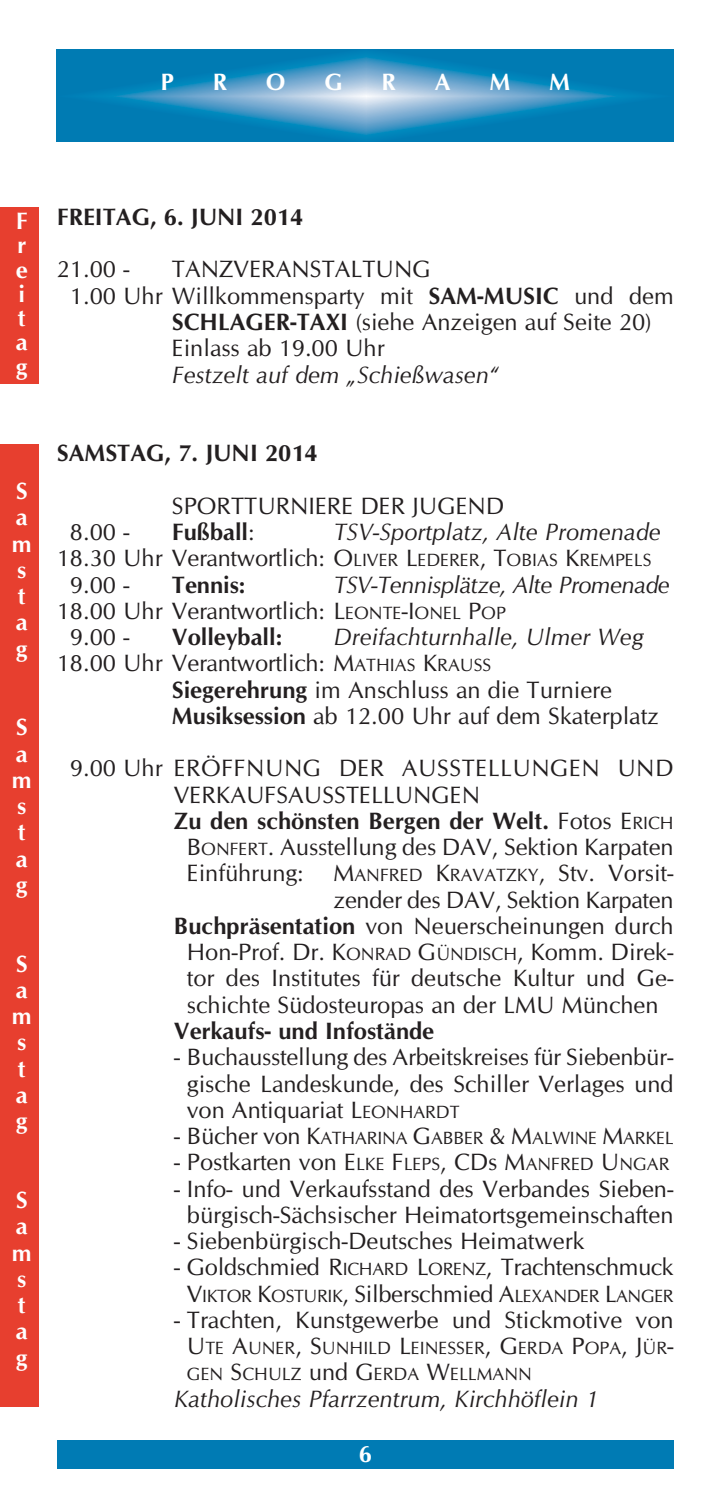
<style>
.page{position:relative;width:708px;height:1503px;background:#fff}
.page>*{position:absolute;margin:0;border:0;box-sizing:border-box;transform-origin:0 0}
.t1{font:23.75px/26.2px "CG Omega";color:#231f20;text-align:justify}
.t2{font:700 23.75px "CG Omega";color:#231f20}
.t3{font:italic 23.75px "CG Omega";color:#231f20}
.t4{font:700 23.75px/26.2px "CG Omega";color:#fff}
.t5{font:23.75px "CG Omega";letter-spacing:.02em;color:#231f20}
.t6{font:italic 23.75px "CG Omega";letter-spacing:-.025em;color:#231f20}
.t7{font:17.75px/26.2px "CG Omega";letter-spacing:-.01em;color:#231f20}
.s1{font-weight:700}
.s2{font-weight:400}
.s3{font-size:17.75px}
.s4{font-weight:400;font-size:17.75px}
.s5{font-size:23.75px}
</style>
<div class="page">
<div style="left:57px;top:1440px;width:616px;height:28px;background:#007bb4"></div>
<svg style="left:57px;top:50px;width:616px;height:91px;background:#268cbe"></svg>
<div style="left:0;top:208px;width:38px;height:175px;background:#e73f2f"></div>
<div style="left:0;top:444px;width:38px;height:963px;background:#e73f2f"></div>
<p class="t4" style="left:160px;top:70px;width:15px">P</p>
<p class="t4" style="left:213px;top:70px;width:16px">R</p>
<p class="t4" style="left:266px;top:70px;width:21px">O</p>
<p class="t4" style="left:324px;top:70px;width:20px">G</p>
<p class="t4" style="left:381px;top:70px;width:16px">R</p>
<p class="t4" style="left:434px;top:70px;width:17px">A</p>
<p class="t4" style="left:489px;top:70px;width:23px">M</p>
<p class="t4" style="left:549px;top:70px;width:23px">M</p>
<p class="t4" style="left:16px;top:211px;width:13px;line-height:24.2px;text-align:justify">F r e i t a g</p>
<p class="t4" style="left:12px;top:479px;width:21px">S a m s t a g</p>
<p class="t4" style="left:12px;top:716px;width:21px">S a m s t a g</p>
<p class="t4" style="left:12px;top:952px;width:21px">S a m s t a g</p>
<p class="t4" style="left:12px;top:1188px;width:21px">S a m s t a g</p>
<p class="t2" style="left:57px;top:207px;width:248px">FREITAG, 6. JUNI 2014</p>
<p class="t1" style="left:57px;top:258px;width:74px">21.00 -</p>
<p class="t1" style="left:172px;top:258px;width:260px">TANZVERANSTALTUNG</p>
<p class="t1" style="left:70px;top:284px;width:605px">1.00 Uhr Willkommensparty mit <span class="s1">SAM-MUSIC</span> und dem</p>
<p class="t1" style="left:172px;top:310px;width:481px"><span class="s1">SCHLAGER-TAXI</span> (siehe Anzeigen auf Seite 20)</p>
<p class="t1" style="left:172px;top:337px;width:214px">Einlass ab 19.00 Uhr</p>
<p class="t3" style="left:172px;top:365px;width:328px">Festzelt auf dem „Schießwasen“</p>
<p class="t2" style="left:57px;top:444px;width:262px">SAMSTAG, 7. JUNI 2014</p>
<p class="t1" style="left:172px;top:494px;width:334px">SPORTTURNIERE DER JUGEND</p>
<p class="t1" style="left:70px;top:520px;width:61px">8.00 -</p>
<p class="t2" style="left:172px;top:522px;width:84px">Fußball<span class="s2">:</span></p>
<p class="t3" style="left:333px;top:522px;width:329px">TSV-Sportplatz, Alte Promenade</p>
<p class="t1" style="left:57px;top:547px;width:596px">18.30 Uhr Verantwortlich: O<span class="s3">LIVER</span> L<span class="s3">EDERER</span>, T<span class="s3">OBIAS</span> K<span class="s3">REMPELS</span></p>
<p class="t1" style="left:70px;top:573px;width:61px">9.00 -</p>
<p class="t2" style="left:172px;top:575px;width:75px">Tennis:</p>
<p class="t6" style="left:333px;top:575px;width:338px">TSV-Tennisplätze, Alte Promenade</p>
<p class="t1" style="left:57px;top:599px;width:450px">18.00 Uhr Verantwortlich: L<span class="s3">EONTE</span>-I<span class="s3">ONEL</span> P<span class="s3">OP</span></p>
<p class="t1" style="left:70px;top:625px;width:61px">9.00 -</p>
<p class="t2" style="left:172px;top:627px;width:112px">Volleyball:</p>
<p class="t3" style="left:333px;top:627px;width:311px">Dreifachturnhalle, Ulmer Weg</p>
<p class="t1" style="left:57px;top:652px;width:436px">18.00 Uhr Verantwortlich: M<span class="s3">ATHIAS</span> K<span class="s3">RAUSS</span></p>
<p class="t1" style="left:172px;top:678px;width:441px"><span class="s1">Siegerehrung</span> im Anschluss an die Turniere</p>
<p class="t1" style="left:172px;top:704px;width:488px"><span class="s1">Musiksession</span> ab 12.00 Uhr auf dem Skaterplatz</p>
<p class="t5" style="left:70px;top:758px;width:605px">9.00 Uhr ERÖFFNUNG DER AUSSTELLUNGEN UND</p>
<p class="t1" style="left:174px;top:783px;width:308px">VERKAUFSAUSSTELLUNGEN</p>
<p class="t2" style="left:174px;top:811px;width:501px">Zu den schönsten Bergen der Welt. <span class="s2">Fotos E</span><span class="s4">RICH</span></p>
<p class="t1" style="left:187px;top:835px;width:488px">B<span class="s3">ONFERT</span>. Ausstellung des DAV, Sektion Karpaten</p>
<p class="t1" style="left:187px;top:862px;width:488px">Einführung: M<span class="s3">ANFRED</span> K<span class="s3">RAVATZKY</span>, Stv. Vorsit -</p>
<p class="t1" style="left:333px;top:888px;width:342px">zender des DAV, Sektion Karpaten</p>
<p class="t1" style="left:174px;top:914px;width:501px"><span class="s1">Buchpräsentation</span> von Neuerscheinungen durch</p>
<p class="t1" style="left:187px;top:940px;width:488px">Hon-Prof. Dr. K<span class="s3">ONRAD</span> G<span class="s3">ÜNDISCH</span>, Komm. Direk -</p>
<p class="t1" style="left:187px;top:967px;width:488px">tor des Institutes für deutsche Kultur und Ge -</p>
<p class="t1" style="left:187px;top:993px;width:473px">schichte Südosteuropas an der LMU München</p>
<p class="t2" style="left:174px;top:1021px;width:262px">Verkaufs- und Infostände</p>
<p class="t1" style="left:187px;top:1045px;width:488px;text-indent:-13px">- Buchausstellung des Arbeitskreises für Siebenbür - gische Landeskunde, des Schiller Verlages und von Antiquariat L<span class="s3">EONHARDT</span></p>
<p class="t7" style="left:174px;top:1126px;width:501px"><span class="s5">- Bücher von K</span>ATHARINA <span class="s5">G</span>ABBER <span class="s5">&amp; M</span>ALWINE <span class="s5">M</span>ARKEL</p>
<p class="t1" style="left:174px;top:1150px;width:497px">- Postkarten von E<span class="s3">LKE</span> F<span class="s3">LEPS</span>, CDs M<span class="s3">ANFRED</span> U<span class="s3">NGAR</span></p>
<p class="t1" style="left:174px;top:1177px;width:501px;text-align:center">- Info- und Verkaufsstand des Verbandes Sieben - bürgisch-Sächsischer Heimatortsgemeinschaften</p>
<p class="t1" style="left:174px;top:1229px;width:412px">- Siebenbürgisch-Deutsches Heimatwerk</p>
<p class="t1" style="left:174px;top:1255px;width:501px">- Goldschmied R<span class="s3">ICHARD</span> L<span class="s3">ORENZ</span>, Trachtenschmuck</p>
<p class="t7" style="left:187px;top:1283px;width:488px"><span class="s5">V</span>IKTOR <span class="s5">K</span>OSTURIK<span class="s5">, Silberschmied A</span>LE XANDER <span class="s5">L</span>ANGER</p>
<p class="t1" style="left:174px;top:1308px;width:501px">- Trachten, Kunstgewerbe und Stickmotive von</p>
<p class="t7" style="left:187px;top:1336px;width:488px"><span class="s5">U</span>TE <span class="s5">A</span>UNER<span class="s5">, S</span>UNHILD <span class="s5">L</span>EINESSER<span class="s5">, G</span>ERDA <span class="s5">P</span>OPA<span class="s5">, J</span>ÜR <span class="s5">-<br></span>GEN <span class="s5">S</span>CHULZ <span class="s5">und G</span>ERDA <span class="s5">W</span>ELLMANN</p>
<p class="t3" style="left:174px;top:1388px;width:426px">Katholisches Pfarrzentrum, Kirchhöflein 1</p>
<p class="t4" style="left:358px;top:1442px;width:15px">6</p>
</div>
